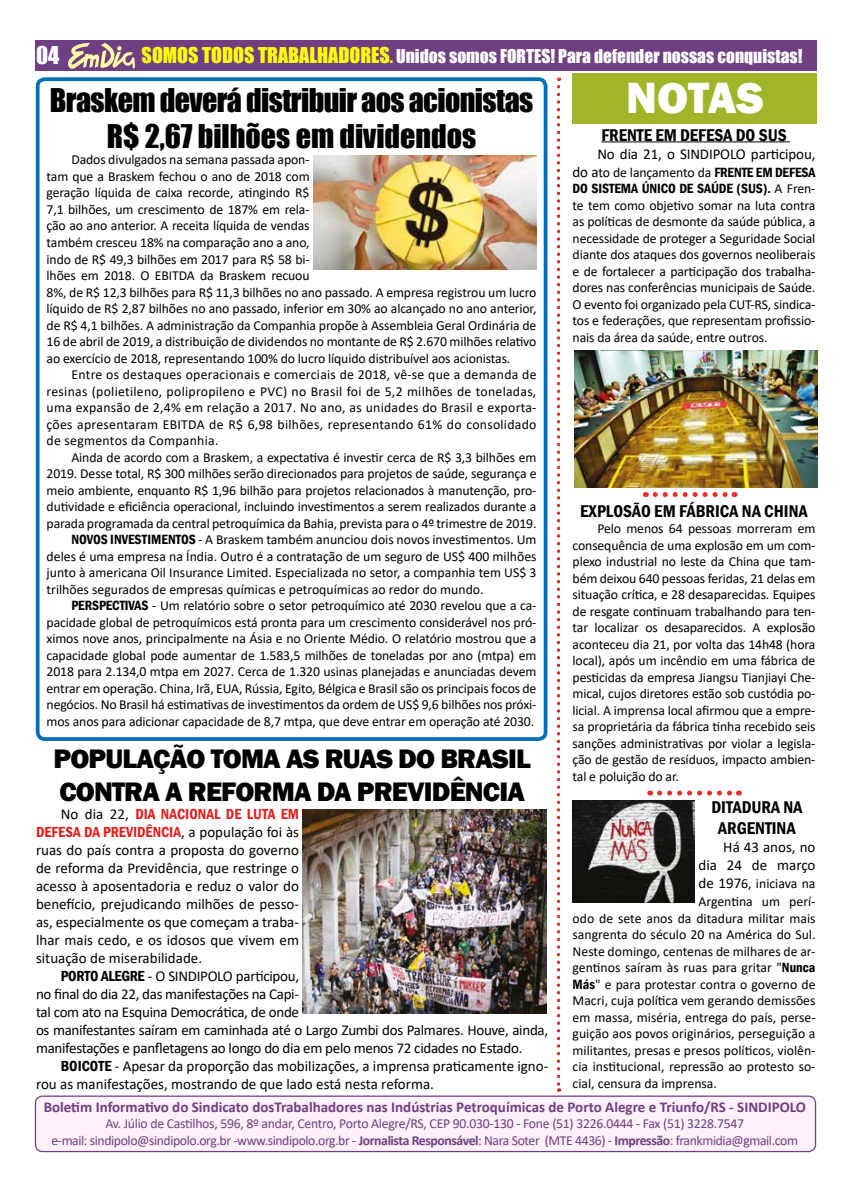
<style>
.page{position:relative;width:851px;height:1177px;background:#fff}
.page>*{position:absolute;margin:0;border:0;box-sizing:border-box;transform-origin:0 0}
.t1{font:800 45px "Franklin Gothic";color:#fff}
.t2{font:30px/36px "Impact";letter-spacing:-.02em;color:#000;text-align:center}
.t3{font:800 27.5px/33px "Franklin Gothic";letter-spacing:-.03em;color:#000}
.t4{font:22.5px "Impact";color:#fff}
.t5{font:17.5px "Impact";color:#fff}
.t6{font:600 condensed 17.5px/21px "Franklin Gothic";color:#000;text-align:center}
.t7{font:15px/18px "Calibri";letter-spacing:-.02em;color:#000;text-align:justify}
.t8{font:15px/18px "Calibri";color:#000}
.t9{font:700 15px "Calibri";color:#6f3f81}
.t10{font:600 condensed 15px/18px "Franklin Gothic";color:#e4201e;text-align:right}
.t11{font:13.75px/16.5px "Calibri";letter-spacing:-.01em;color:#000;text-align:justify}
.t12{font:13.75px/16.5px "Calibri";letter-spacing:-.03em;color:#6f3f81;text-align:center}
.t13{font:600 condensed 13.75px "Franklin Gothic";letter-spacing:-.01em;color:#000}
.s1{font-size:20px;color:#fffa0a}
.s2{color:#fffa0a}
.s3{font-family:"Franklin Gothic";font-weight:600;font-stretch:condensed}
.s4{font-family:"Calibri";font-weight:400;font-stretch:normal;color:#000}
.s5{font-size:15px}
.s6{font-family:"Calibri";font-weight:400;font-stretch:normal}
.s7{font-weight:700}
</style>
<div class="page">
<div style="left:35px;top:41px;width:782px;height:30px;background:#6f3f81"></div>
<svg style="left:68px;top:43px;width:67px;height:26px"></svg>
<div style="left:35px;top:1096px;width:780px;height:55px;background:#fef1fa;border-radius:7px"></div>
<div style="left:35px;top:1095px;width:781px;height:57px;border:1px solid #6f3f81;border-radius:7px"></div>
<div style="left:572px;top:74px;width:245px;height:50px;background:#a2b528"></div>
<div style="left:555px;top:79px;width:7px;height:1013px;background:#000;opacity:.75"></div>
<hr style="left:601px;top:141px;width:188px;height:1px;background:#000">
<img style="left:302px;top:809px;width:244px;height:203px">
<div style="left:36px;top:77px;width:511px;height:664px;border:4px solid #006eb8;border-radius:7px"></div>
<img style="left:313px;top:156px;width:223px;height:113px">
<img style="left:574px;top:351px;width:243px;height:136px">
<svg style="left:655px;top:492px;width:79px;height:5px"></svg>
<svg style="left:659px;top:790px;width:80px;height:5px"></svg>
<img style="left:572px;top:800px;width:122px;height:102px">
<h3 class="t4" style="left:36px;top:38px;width:25px">04</h3>
<p class="t5" style="left:142px;top:42px;width:662px"><span class="s1">SOMOS TODOS TRABALHADORES</span><span class="s2">.</span> Unidos somos FORTES! Para defender nossas conquistas!</p>
<h2 class="t2" style="left:50px;top:81px;width:485px">Braskem deverá distribuir aos acionistas<br>R$ 2,67 bilhões em dividendos</h2>
<p class="t11" style="left:47px;top:151px;width:491px;text-align:left;text-indent:25px">Dados divulgados na semana passada apon-<br>tam que a Braskem fechou o ano de 2018 com<br>geração líquida de caixa recorde, atingindo R$<br>7,1 bilhões, um crescimento de 187% em rela-<br>ção ao ano anterior. A receita líquida de vendas<br>também cresceu 18% na comparação ano a ano,<br>indo de R$ 49,3 bilhões em 2017 para R$ 58 bi-<br>lhões em 2018. O EBITDA da Braskem recuou<br>8%, de R$ 12,3 bilhões para R$ 11,3 bilhões no ano passado. A empresa registrou um lucro líquido de R$ 2,87 bilhões no ano passado, inferior em 30% ao alcançado no ano anterior, de R$ 4,1 bilhões. A administração da Companhia propõe à Assembleia Geral Ordinária de 16 de abril de 2019, a distribuição de dividendos no montante de R$ 2.670 milhões relativo ao exercício de 2018, representando 100% do lucro líquido distribuível aos acionistas.</p>
<p class="t11" style="left:47px;top:366px;width:491px;text-indent:25px">Entre os destaques operacionais e comerciais de 2018, vê-se que a demanda de resinas (polietileno, polipropileno e PVC) no Brasil foi de 5,2 milhões de toneladas, uma expansão de 2,4% em relação a 2017. No ano, as unidades do Brasil e exporta&shy;ções apresentaram EBITDA de R$ 6,98 bilhões, representando 61% do consolidado de segmentos da Companhia.</p>
<p class="t11" style="left:71px;top:448px;width:466px">Ainda de acordo com a Braskem, a expectativa é investir cerca de R$ 3,3 bilhões em</p>
<p class="t11" style="left:47px;top:465px;width:491px">2019. Desse total, R$ 300 milhões serão direcionados para projetos de saúde, segurança e</p>
<p class="t11" style="left:47px;top:481px;width:491px">meio ambiente, enquanto R$ 1,96 bilhão para projetos relacionados à manutenção, pro-</p>
<p class="t11" style="left:47px;top:498px;width:491px">dutividade e eficiência operacional, incluindo investimentos a serem realizados durante a</p>
<p class="t11" style="left:47px;top:514px;width:491px">parada programada da central petroquímica da Bahia, prevista para o 4º trimestre de 2019.</p>
<p class="t11" style="left:71px;top:531px;width:466px"><span class="s3">NOVOS INVESTIMENTOS</span> - A Braskem também anunciou dois novos investimentos. Um</p>
<p class="t11" style="left:47px;top:547px;width:491px">deles é uma empresa na Índia. Outro é a contratação de um seguro de US$ 400 milhões</p>
<p class="t11" style="left:47px;top:564px;width:491px">junto à americana Oil Insurance Limited. Especializada no setor, a companhia tem US$ 3</p>
<p class="t11" style="left:47px;top:580px;width:438px">trilhões segurados de empresas químicas e petroquímicas ao redor do mundo.</p>
<p class="t11" style="left:71px;top:597px;width:466px"><span class="s3">PERSPECTIVAS</span> - Um relatório sobre o setor petroquímico até 2030 revelou que a ca-</p>
<p class="t11" style="left:47px;top:613px;width:491px">pacidade global de petroquímicos está pronta para um crescimento considerável nos pró-</p>
<p class="t11" style="left:47px;top:630px;width:491px">ximos nove anos, principalmente na Ásia e no Oriente Médio. O relatório mostrou que a</p>
<p class="t11" style="left:47px;top:646px;width:491px">capacidade global pode aumentar de 1.583,5 milhões de toneladas por ano (mtpa) em</p>
<p class="t11" style="left:47px;top:663px;width:491px">2018 para 2.134,0 mtpa em 2027. Cerca de 1.320 usinas planejadas e anunciadas devem</p>
<p class="t11" style="left:47px;top:679px;width:491px">entrar em operação. China, Irã, EUA, Rússia, Egito, Bélgica e Brasil são os principais focos de</p>
<p class="t11" style="left:47px;top:696px;width:491px">negócios. No Brasil há estimativas de investimentos da ordem de US$ 9,6 bilhões nos próxi-</p>
<p class="t11" style="left:47px;top:712px;width:489px">mos anos para adicionar capacidade de 8,7 mtpa, que deve entrar em operação até 2030.</p>
<h3 class="t3" style="left:54px;top:741px;width:478px">POPULAÇÃO TOMA AS RUAS DO BRASIL<br>CONTRA A REFORMA DA PREVIDÊNCIA</h3>
<p class="t10" style="left:36px;top:804px;width:264px"><span class="s4">No dia 22,</span> DIA NACIONAL DE LUTA EM<br>DEFESA DA PREVIDÊNCIA<span class="s4">, a população foi às</span></p>
<p class="t7" style="left:36px;top:840px;width:264px">ruas do país contra a proposta do governo de reforma da Previdência, que restringe o acesso à aposentadoria e reduz o valor do benefício, prejudicando milhões de pesso&shy;as, especialmente os que começam a traba&shy;lhar mais cedo, e os idosos que vivem em situação de miserabilidade.</p>
<p class="t7" style="left:36px;top:966px;width:513px;text-align:left;text-indent:25px"><span class="s3">PORTO ALEGRE</span> - O SINDIPOLO participou,<br>no final do dia 22, das manifestações na Capi-<br>tal com ato na Esquina Democrática, de onde<br>os manifestantes saíram em caminhada até o Largo Zumbi dos Palmares. Houve, ainda, manifestações e panfletagens ao longo do dia em pelo menos 72 cidades no Estado.</p>
<p class="t8" style="left:36px;top:1056px;width:513px;text-indent:25px"><span class="s3">BOICOTE</span> - Apesar da proporção das mobilizações, a imprensa praticamente igno&shy;rou as manifestações, mostrando de que lado está nesta reforma.</p>
<h1 class="t1" style="left:626px;top:69px;width:139px">NOTAS</h1>
<p class="t6" style="left:601px;top:124px;width:187px">FRENTE EM DEFESA DO SUS</p>
<p class="t7" style="left:597px;top:144px;width:219px">No dia 21, o SINDIPOLO participou,</p>
<p class="t11" style="left:572px;top:163px;width:244px"><span class="s5">do a</span>to de lançamento da <span class="s3">FRENTE EM DEFESA</span></p>
<p class="t13" style="left:572px;top:179px;width:244px">DO SISTEMA ÚNICO DE SAÚDE (SUS). <span class="s6">A Fren-</span></p>
<p class="t11" style="left:572px;top:196px;width:244px">te tem como objetivo somar na luta contra as políticas de desmonte da saúde pública, a necessidade de proteger a Seguridade Social diante dos ataques dos governos neoliberais e de fortalecer a participação dos trabalha&shy;dores nas conferências municipais de Saúde.<br>O evento foi organizado pela CUT-RS, sindica&shy;tos e federações, que representam profissio&shy;nais da área da saúde, entre outros.</p>
<p class="t6" style="left:580px;top:500px;width:229px">EXPLOSÃO EM FÁBRICA NA CHINA</p>
<p class="t11" style="left:572px;top:520px;width:244px;text-indent:25px">Pelo menos 64 pessoas morreram em consequência de uma explosão em um com&shy;plexo industrial no leste da China que tam&shy;bém deixou 640 pessoas feridas, 21 delas em situação crítica, e 28 desaparecidas. Equipes de resgate continuam trabalhando para ten&shy;tar localizar os desaparecidos. A explosão aconteceu dia 21, por volta das 14h48 (hora local), após um incêndio em uma fábrica de pesticidas da empresa Jiangsu Tianjiayi Che&shy;mical, cujos diretores estão sob custódia po&shy;licial. A imprensa local afirmou que a empre&shy;sa proprietária da fábrica tinha recebido seis sanções administrativas por violar a legisla&shy;ção de gestão de resíduos, impacto ambien&shy;tal e poluição do ar.</p>
<p class="t6" style="left:711px;top:796px;width:92px">DITADURA NA<br>ARGENTINA</p>
<p class="t8" style="left:698px;top:837px;width:118px;text-align:right">Há 43 anos, no<br>dia 24 de março</p>
<p class="t11" style="left:698px;top:874px;width:118px;line-height:18px"><span class="s5">de 197</span>6, iniciava na<br>Argentina um perí-</p>
<p class="t11" style="left:572px;top:909px;width:244px">odo de sete anos da ditadura militar mais sangrenta do século 20 na América do Sul.<br>Neste domingo, centenas de milhares de ar&shy;gentinos saíram às ruas para gritar "<span class="s3">Nunca Más</span>" e para protestar contra o governo de Macri, cuja política vem gerando demissões em massa, miséria, entrega do país, perse&shy;guição aos povos originários, perseguição a militantes, presas e presos políticos, violên&shy;cia institucional, repressão ao protesto so&shy;cial, censura da imprensa.</p>
<p class="t9" style="left:44px;top:1095px;width:763px">Boletim Informativo do Sindicato dosTrabalhadores nas Indústrias Petroquímicas de Porto Alegre e Triunfo/RS - SINDIPOLO</p>
<p class="t12" style="left:51px;top:1114px;width:748px">Av. Júlio de Castilhos, 596, 8º andar, Centro, Porto Alegre/RS, CEP 90.030-130 - Fone (51) 3226.0444 - Fax (51) 3228.7547<br>e-mail: sindipolo@sindipolo.org.br -www.sindipolo.org.br - <span class="s7">Jornalista Responsável</span>: Nara Soter (MTE 4436) - <span class="s7">Impressão</span>: frankmidia@gmail.com</p>
</div>
